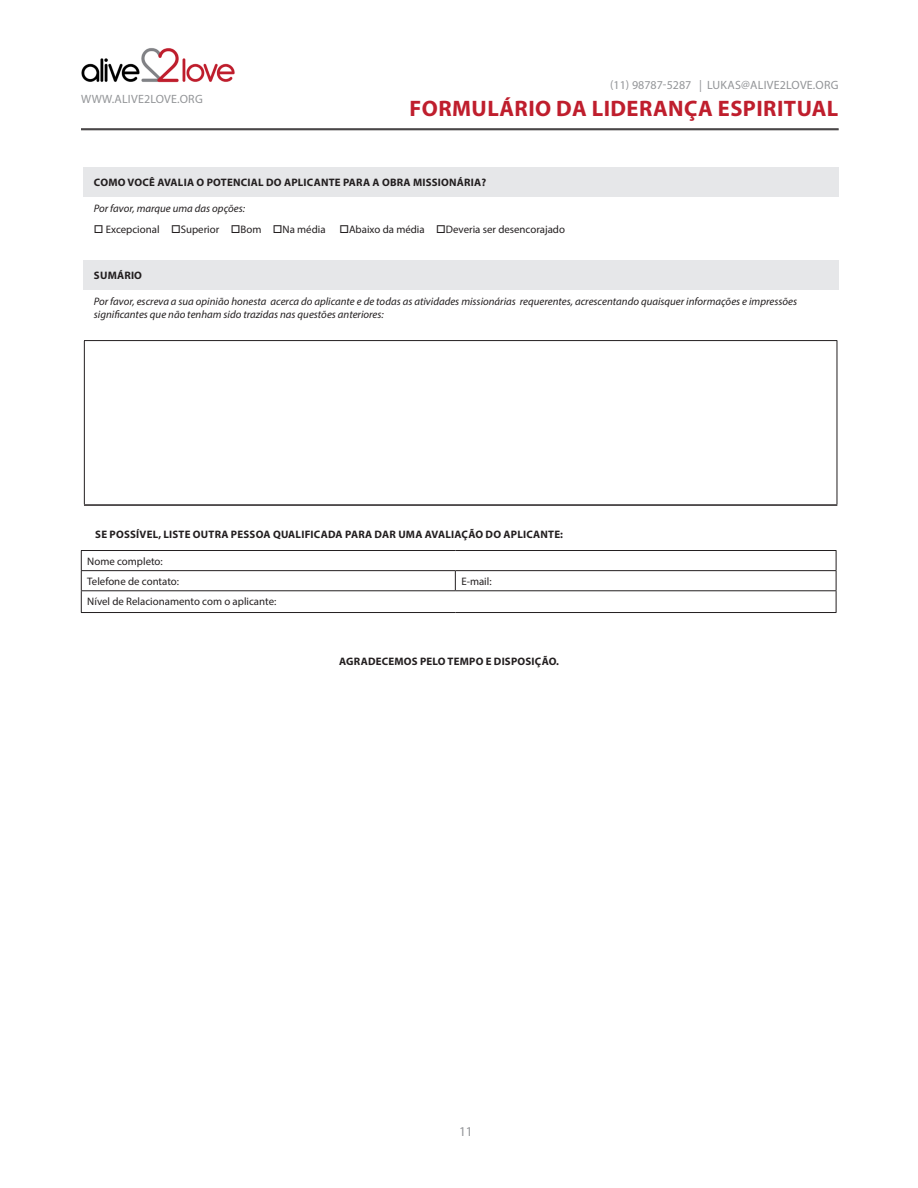
<style>
.page{position:relative;width:918px;height:1188px;background:#fff}
.page>*{position:absolute;margin:0;border:0;box-sizing:border-box;transform-origin:0 0}
.t1{font:700 22.5px "Myriad Pro";letter-spacing:.02em;color:#bf1e2d}
.t2{font:13.5px "Myriad Pro";color:#939598}
.t3{font:12px "Myriad Pro";letter-spacing:.02em;color:#939598}
.t4{font:italic 10.8px/13px "Myriad Pro";color:#231f20}
.t5{font:700 10.8px "Myriad Pro";letter-spacing:.02em;color:#231f20}
.t6{font:10.8px "Myriad Pro";color:#231f20}
</style>
<div class="page">
<img style="left:81px;top:48px;width:154px;height:35px">
<hr style="left:81px;top:128px;width:758px;height:1px;background:#231f20">
<hr style="left:81px;top:130px;width:758px;height:1px;background:#231f20">
<div style="left:83px;top:167px;width:756px;height:29px;background:#e6e7e9"></div>
<hr style="left:84px;top:504px;width:753px;height:2px;background:#231f20">
<hr style="left:84px;top:340px;width:753px;height:1px;background:#231f20">
<hr style="left:84px;top:341px;width:1px;height:163px;background:#231f20">
<hr style="left:837px;top:341px;width:1px;height:163px;background:#231f20">
<div style="left:83px;top:260px;width:756px;height:29px;background:#e6e7e9"></div>
<svg style="left:455px;top:571px;width:1px;height:19px"></svg>
<hr style="left:81px;top:550px;width:374px;height:1px;background:#231f20">
<hr style="left:455px;top:550px;width:381px;height:1px;background:#231f20">
<hr style="left:81px;top:570px;width:374px;height:1px;background:#231f20">
<hr style="left:455px;top:570px;width:381px;height:1px;background:#231f20">
<hr style="left:81px;top:590px;width:374px;height:1px;background:#231f20">
<svg style="left:81px;top:551px;width:1px;height:61px"></svg>
<hr style="left:455px;top:590px;width:381px;height:1px;background:#231f20">
<svg style="left:836px;top:551px;width:1px;height:61px"></svg>
<hr style="left:81px;top:612px;width:374px;height:1px;background:#231f20">
<hr style="left:455px;top:612px;width:381px;height:1px;background:#231f20">
<p class="t3" style="left:81px;top:92px;width:123px">WWW.ALIVE2LOVE.ORG</p>
<p class="t3" style="left:610px;top:77px;width:230px">(11) 98787-5287 | LUKAS@ALIVE2LOVE.ORG</p>
<h1 class="t1" style="left:410px;top:93px;width:430px">FORMULÁRIO DA LIDERANÇA ESPIRITUAL</h1>
<p class="t5" style="left:94px;top:175px;width:394px">COMO VOCÊ AVALIA O POTENCIAL DO APLICANTE PARA A OBRA MISSIONÁRIA?</p>
<p class="t4" style="left:94px;top:201px;width:153px">Por favor, marque uma das opções:</p>
<p class="t6" style="left:94px;top:223px;width:233px">□ Excepcional □Superior □Bom □Na média</p>
<p class="t6" style="left:339px;top:223px;width:227px">□Abaixo da média □Deveria ser desencorajado</p>
<p class="t5" style="left:94px;top:268px;width:50px">SUMÁRIO</p>
<p class="t4" style="left:94px;top:294px;width:705px">Por favor, escreva a sua opinião honesta acerca do aplicante e de todas as atividades missionárias requerentes, acrescentando quaisquer informações e impressões significantes que não tenham sido trazidas nas questões anteriores:</p>
<p class="t5" style="left:95px;top:528px;width:469px">SE POSSÍVEL, LISTE OUTRA PESSOA QUALIFICADA PARA DAR UMA AVALIAÇÃO DO APLICANTE:</p>
<p class="t6" style="left:87px;top:554px;width:77px">Nome completo:</p>
<p class="t6" style="left:87px;top:574px;width:93px">Telefone de contato:</p>
<p class="t6" style="left:461px;top:574px;width:32px">E-mail:</p>
<p class="t6" style="left:87px;top:595px;width:191px">Nível de Relacionamento com o aplicante:</p>
<p class="t5" style="left:339px;top:655px;width:221px">AGRADECEMOS PELO TEMPO E DISPOSIÇÃO.</p>
<p class="t2" style="left:459px;top:1123px;width:15px">11</p>
</div>
